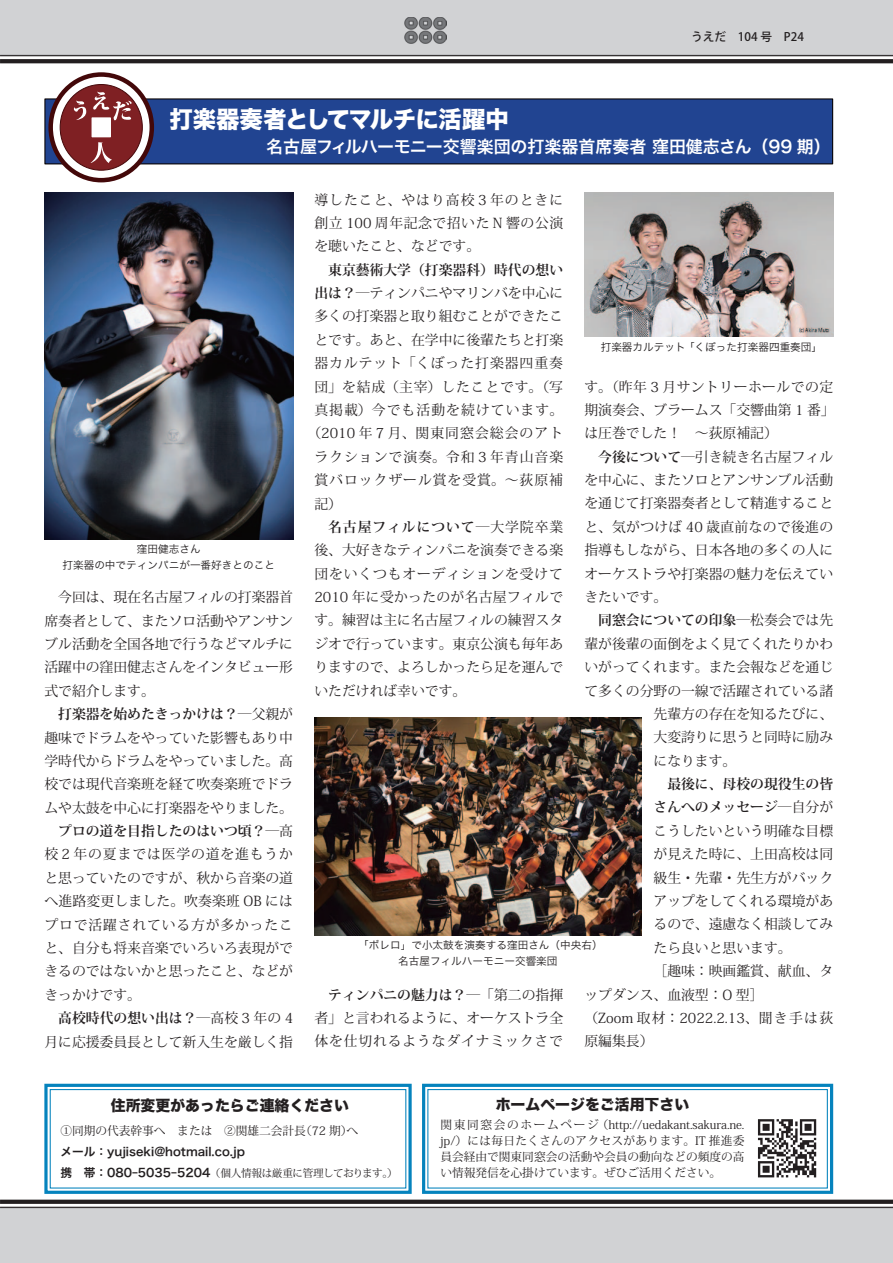
<style>
.page{position:relative;width:893px;height:1263px;background:#fff}
.page>*{position:absolute;margin:0;border:0;box-sizing:border-box;transform-origin:0 0}
.t1{font:23.4px "Hira Kaku Std W8";letter-spacing:-.02em;color:#fff}
.t2{font:16.95px "Hira Kaku Pro W6";color:#fff}
.t3{font:14.85px "Hira Kaku Std W8";color:#231f20}
.t4{font:13.8px/23.4px "Koz Min Pro";color:#231f20;text-align:justify}
.t5{font:700 13.8px/23.4px "Koz Min Pr 6 N";color:#231f20;text-align:right}
.t6{font:13.8px/23.4px "Koz Min Pro";letter-spacing:.06em;color:#231f20}
.t7{font:13.8px "Koz Min Pro";letter-spacing:.075em;color:#231f20}
.t8{font:13.8px "Koz Min Pro";letter-spacing:.07em;color:#231f20}
.t9{font:700 13.8px "Koz Min Pr 6 N";letter-spacing:.065em;color:#231f20}
.t10{font:11.7px/15.9px "Koz Min Pr 6 N";color:#231f20}
.t11{font:11.7px "Hira Kaku Pro W6";color:#231f20}
.t12{font:500 11.7px "Koz Go Pr 6 N";color:#231f20}
.t13{font:10.65px/15.9px "Hira Kaku Pro W3";color:#231f20;text-align:center}
.t14{font:10.65px "Koz Min Pr 6 N";letter-spacing:-.045em;color:#231f20}
.s1{font-family:"Koz Min Pro";font-weight:400}
.s2{font-family:"Koz Min Pr 6 N";font-weight:700}
.s3{font-family:"Hira Kaku Pro W6";font-size:11.7px}
</style>
<div class="page">
<svg style="left:0;top:59px;width:893px;height:4px;background:#282425"></svg>
<hr style="left:0;top:55px;width:893px;height:1px;background:#231f20">
<div style="left:0;top:0;width:893px;height:55px;background:#d1d2d4"></div>
<div style="left:0;top:1199px;width:893px;height:5px;background:#231f20"></div>
<hr style="left:0;top:1207px;width:893px;height:1px;background:#231f20">
<div style="left:0;top:1208px;width:893px;height:55px;background:#d1d2d4"></div>
<img style="left:404px;top:17px;width:43px;height:26px">
<div style="left:45px;top:99px;width:788px;height:65px;background:#214491"></div>
<div style="left:44px;top:98px;width:789px;height:66px;border:1px solid #080304"></div>
<svg style="left:51px;top:75px;width:101px;height:105px"></svg>
<div style="left:48px;top:72px;width:106px;height:110px;border:4px solid #430809;border-radius:50%"></div>
<div style="left:60px;top:84px;width:82px;height:86px;background:#7f2023;border-radius:50%"></div>
<div style="left:92px;top:118px;width:18px;height:19px;background:#fff"></div>
<div style="left:92px;top:118px;width:19px;height:19px;border:1px solid #fff"></div>
<svg style="left:74px;top:100px;width:12px;height:20px"></svg>
<svg style="left:93px;top:92px;width:39px;height:28px"></svg>
<svg style="left:91px;top:142px;width:21px;height:21px"></svg>
<svg style="left:44px;top:1083px;width:368px;height:111px"></svg>
<div style="left:50px;top:1089px;width:356px;height:99px;border:1px solid #0583bd"></div>
<svg style="left:422px;top:1083px;width:412px;height:111px"></svg>
<div style="left:427px;top:1089px;width:401px;height:99px;border:1px solid #0583bd"></div>
<div style="left:751px;top:1112px;width:72px;height:72px;background:#fff"></div>
<svg style="left:758px;top:1119px;width:58px;height:58px"></svg>
<img style="left:44px;top:192px;width:249px;height:347px">
<img style="left:314px;top:717px;width:327px;height:218px">
<img style="left:584px;top:192px;width:249px;height:145px">
<p class="t12" style="left:691px;top:30px;width:114px">うえだ　104 号　P24</p>
<h1 class="t1" style="left:169px;top:106px;width:341px">打楽器奏者としてマルチに活躍中</h1>
<p class="t2" style="left:266px;top:132px;width:566px">名古屋フィルハーモニー交響楽団の打楽器首席奏者窪田健志さん（99 期(</p>
<p class="t13" style="left:62px;top:540px;width:214px">窪田健志さん<br>打楽器の中でティンパニが一番好きとのこと</p>
<p class="t4" style="left:44px;top:585px;width:250px">　今回は、現在名古屋フィルの打楽器首席奏者として、またソロ活動やアンサンブル活動を全国各地で行うなどマルチに活躍中の窪田健志さんをインタビュー形式で紹介します。</p>
<p class="t5" style="left:58px;top:703px;width:236px">打楽器を始めたきっかけは？<span class="s1">―父親が</span></p>
<p class="t4" style="left:44px;top:725px;width:250px">趣味でドラムをやっていた影響もあり中学時代からドラムをやっていました。高校では現代音楽班を経て吹奏楽班でドラムや太鼓を中心に打楽器をやりました。</p>
<p class="t5" style="left:58px;top:819px;width:236px">プロの道を目指したのはいつ頃？<span class="s1">―高</span></p>
<p class="t4" style="left:44px;top:842px;width:250px">校 2 年の夏までは医学の道を進もうかと思っていたのですが、秋から音楽の道へ進路変更しました。吹奏楽班 OB にはプロで活躍されている方が多かったこと、自分も将来音楽でいろいろ表現ができるのではないかと思ったこと、などがきっかけです。</p>
<p class="t5" style="left:58px;top:1007px;width:236px">高校時代の想い出は？<span class="s1">―高校 3 年の 4</span></p>
<p class="t4" style="left:44px;top:1029px;width:250px">月に応援委員長として新入生を厳しく指</p>
<p class="t4" style="left:314px;top:187px;width:250px">導したこと、やはり高校3 年のときに創立 100 周年記念で招いた N 響の公演を聴いたこと、などです。</p>
<p class="t5" style="left:328px;top:258px;width:236px">東京藝術大学（打楽器科）時代の想い</p>
<p class="t4" style="left:314px;top:281px;width:250px"><span class="s2">出は？</span>―ティンパニやマリンバを中心に</p>
<p class="t4" style="left:314px;top:304px;width:250px">多くの打楽器と取り組むことができたこ</p>
<p class="t4" style="left:314px;top:328px;width:250px">とです。あと、在学中に後輩たちと打楽</p>
<p class="t8" style="left:314px;top:353px;width:250px">器カルテット「くぼった打楽器四重奏</p>
<p class="t6" style="left:314px;top:374px;width:250px">団」を結成（主宰）したことです。（写</p>
<p class="t7" style="left:314px;top:400px;width:250px">真掲載）今でも活動を続けています。</p>
<p class="t7" style="left:307px;top:423px;width:257px">（2010 年 7 月、関東同窓会総会のアト</p>
<p class="t7" style="left:314px;top:447px;width:250px">ラクションで演奏。令和 3 年青山音楽</p>
<p class="t8" style="left:314px;top:470px;width:250px">賞バロックザール賞を受賞。～荻原補</p>
<p class="t4" style="left:314px;top:491px;width:29px">記(</p>
<p class="t9" style="left:328px;top:519px;width:236px">名古屋フィルについて<span class="s1">―大学院卒業</span></p>
<p class="t4" style="left:314px;top:538px;width:250px">後、大好きなティンパニを演奏できる楽団をいくつもオーディションを受けて2010 年に受かったのが名古屋フィルです。練習は主に名古屋フィルの練習スタジオで行っています。東京公演も毎年ありますので、よろしかったら足を運んでいただければ幸いです。</p>
<p class="t13" style="left:684px;top:338px;width:140px">「くぼった打楽器四重奏団「</p>
<p class="t13" style="left:601px;top:338px;width:87px">打楽器カルテット</p>
<p class="t4" style="left:584px;top:374px;width:252px">す。（昨年 3 月サントリーホールでの定期演奏会、ブラームス「交響曲第 1 番「は圧巻でした！ ～荻原補記(</p>
<p class="t4" style="left:584px;top:444px;width:250px;text-indent:14px"><span class="s2">今後について</span>―引き続き名古屋フィルを中心に、またソロとアンサンブル活動を通じて打楽器奏者として精進することと、気がつけば 40 歳直前なので後進の指導もしながら、日本各地の多くの人にオーケストラや打楽器の魅力を伝えていきたいです。</p>
<p class="t5" style="left:598px;top:609px;width:236px">同窓会についての印象<span class="s1">―松奏会では先</span></p>
<p class="t4" style="left:584px;top:631px;width:250px">輩が後輩の面倒をよく見てくれたりかわ</p>
<p class="t4" style="left:584px;top:655px;width:250px">いがってくれます。また会報などを通じ</p>
<p class="t4" style="left:584px;top:678px;width:250px">て多くの分野の一線で活躍されている諸</p>
<p class="t4" style="left:653px;top:702px;width:181px">先輩方の存在を知るたびに、</p>
<p class="t4" style="left:653px;top:725px;width:181px">大変誇りに思うと同時に励み</p>
<p class="t4" style="left:653px;top:748px;width:84px">になります。</p>
<p class="t5" style="left:653px;top:772px;width:181px">最後に、母校の現役生の皆さんへのメッセージ<span class="s1">―自分が</span></p>
<p class="t4" style="left:653px;top:818px;width:181px">こうしたいという明確な目標</p>
<p class="t4" style="left:653px;top:842px;width:181px">が見えた時に、上田高校は同</p>
<p class="t4" style="left:653px;top:865px;width:181px">級生・先輩・先生方がバック</p>
<p class="t4" style="left:653px;top:889px;width:181px">アップをしてくれる環境があ</p>
<p class="t4" style="left:653px;top:912px;width:181px">るので、遠慮なく相談してみ</p>
<p class="t4" style="left:653px;top:935px;width:140px">たら良いと思います。</p>
<p class="t4" style="left:653px;top:959px;width:181px">［趣味：映画鑑賞、献血、タ</p>
<p class="t4" style="left:584px;top:982px;width:181px">ップダンス、血液型：O 型[</p>
<p class="t4" style="left:584px;top:1006px;width:250px">（Zoom 取材：2022.2.13、聞き手は荻</p>
<p class="t4" style="left:584px;top:1029px;width:71px">原編集長(</p>
<p class="t13" style="left:358px;top:936px;width:246px">「ボレロ」で小太鼓を演奏する窪田さん（中央右(名古屋フィルハーモニー交響楽団</p>
<p class="t5" style="left:328px;top:983px;width:236px">ティンパニの魅力は？<span class="s1">―「第二の指揮</span></p>
<p class="t6" style="left:314px;top:1006px;width:250px">者」と言われるように、オーケストラ全体を仕切れるようなダイナミックさで</p>
<p class="t3" style="left:111px;top:1097px;width:240px">住所変更があったらご連絡ください</p>
<p class="t10" style="left:300px;top:1123px;width:60px">（72 期へ）</p>
<p class="t10" style="left:60px;top:1123px;width:247px">①同期の代表幹事へ　または　②関雄二会計長</p>
<p class="t11" style="left:60px;top:1141px;width:186px">メール：yujiseki@hotmail.co j p.</p>
<p class="t14" style="left:60px;top:1167px;width:339px"><span class="s3">携　帯：080-5035-5204</span>（個人情報は厳重に管理しております (。</p>
<p class="t3" style="left:496px;top:1096px;width:195px">ホームページをご活用下さい</p>
<p class="t10" style="left:597px;top:1117px;width:149px">（http://uedakant.sakura.ne.</p>
<p class="t10" style="left:440px;top:1117px;width:306px">関東同窓会のホームページ<br>jp ）/ には毎日たくさんのアクセスがあります。IT 推進委員会経由で関東同窓会の活動や会員の動向などの頻度の高い情報発信を心掛けています。ぜひご活用ください。</p>
</div>
